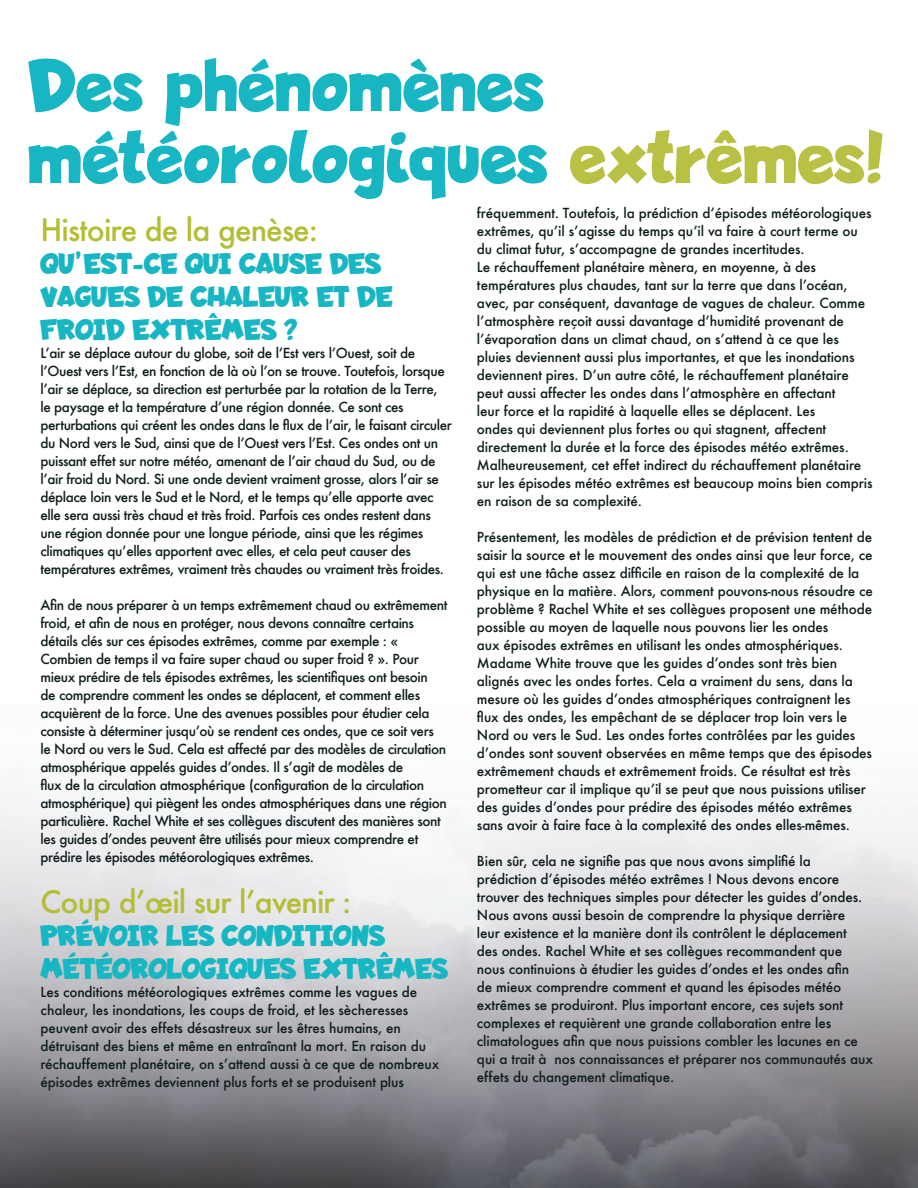
<style>
.page{position:relative;width:918px;height:1188px;background:#fff}
.page>*{position:absolute;margin:0;border:0;box-sizing:border-box;transform-origin:0 0}
.t1{font:700 75px/72px "Lapsus Pro";letter-spacing:.03em;color:#18b6c2}
.t2{font:700 30px/33px "Lapsus Pro";letter-spacing:.01em;color:#18b6c2}
.t3{font:700 30px/33px "Lapsus Pro";letter-spacing:.01em;color:#16b7c3}
.t4{font:500 30px "Futura";letter-spacing:-.03em;color:#b3bd35}
.t5{font:500 13.5px/18px "Futura";letter-spacing:-.01em;color:#0f1d1d}
.t6{font:500 13.5px/18px "Futura";letter-spacing:-.03em;color:#0f1d1d}
.s1{color:#b8c143}
</style>
<div class="page">
<img style="left:0;top:799px;width:51px;height:389px">
<img style="left:51px;top:799px;width:867px;height:389px">
<h1 class="t1" style="left:29px;top:49px;width:856px">Des phénomènes météorologiques <span class="s1">extrêmes!</span></h1>
<h2 class="t4" style="left:40px;top:209px;width:279px">Histoire de la genèse:</h2>
<h2 class="t2" style="left:40px;top:247px;width:353px">QU’EST-CE QUI CAUSE DES<br>VAGUES DE CHALEUR ET DE<br>FROID EXTRÊMES ?</h2>
<p class="t6" style="left:40px;top:344px;width:413px">Lʼair se déplace autour du globe, soit de lʼEst vers lʼOuest, soit de lʼOuest vers lʼEst, en fonction de là où lʼon se trouve. Toutefois, lorsque lʼair se déplace, sa direction est perturbée par la rotation de la Terre,<br>le paysage et la température dʼune région donnée. Ce sont ces perturbations qui créent les ondes dans le flux de lʼair, le faisant circuler du Nord vers le Sud, ainsi que de lʼOuest vers lʼEst. Ces ondes ont un puissant effet sur notre météo, amenant de lʼair chaud du Sud, ou de lʼair froid du Nord. Si une onde devient vraiment grosse, alors lʼair se déplace loin vers le Sud et le Nord, et le temps quʼelle apporte avec elle sera aussi très chaud et très froid. Parfois ces ondes restent dans une région donnée pour une longue période, ainsi que les régimes climatiques quʼelles apportent avec elles, et cela peut causer des températures extrêmes, vraiment très chaudes ou vraiment très froides.</p>
<p class="t6" style="left:40px;top:596px;width:409px">Afin de nous préparer à un temps extrêmement chaud ou extrêmement froid, et afin de nous en protéger, nous devons connaître certains détails clés sur ces épisodes extrêmes, comme par exemple : « Combien de temps il va faire super chaud ou super froid ? ». Pour mieux prédire de tels épisodes extrêmes, les scientifiques ont besoin<br>de comprendre comment les ondes se déplacent, et comment elles acquièrent de la force. Une des avenues possibles pour étudier cela consiste à déterminer jusquʼoù se rendent ces ondes, que ce soit vers le Nord ou vers le Sud. Cela est affecté par des modèles de circulation atmosphérique appelés guides dʼondes. Il sʼagit de modèles de<br>flux de la circulation atmosphérique (configuration de la circulation atmosphérique) qui piègent les ondes atmosphériques dans une région particulière. Rachel White et ses collègues discutent des manières sont les guides dʼondes peuvent être utilisés pour mieux comprendre et prédire les épisodes météorologiques extrêmes.</p>
<h2 class="t4" style="left:40px;top:881px;width:313px">Coup dʼœil sur lʼavenir :</h2>
<h2 class="t3" style="left:40px;top:919px;width:408px">PRÉVOIR LES CONDITIONS<br>MÉTÉOROLOGIQUES EXTRÊMES</h2>
<p class="t5" style="left:40px;top:983px;width:400px">Les conditions météorologiques extrêmes comme les vagues de chaleur, les inondations, les coups de froid, et les sècheresses peuvent avoir des effets désastreux sur les êtres humains, en détruisant des biens et même en entraînant la mort. En raison du réchauffement planétaire, on sʼattend aussi à ce que de nombreux épisodes extrêmes deviennent plus forts et se produisent plus</p>
<p class="t5" style="left:477px;top:204px;width:397px">fréquemment. Toutefois, la prédiction dʼépisodes météorologiques extrêmes, quʼil sʼagisse du temps quʼil va faire à court terme ou du climat futur, sʼaccompagne de grandes incertitudes.<br>Le réchauffement planétaire mènera, en moyenne, à des températures plus chaudes, tant sur la terre que dans lʼocéan, avec, par conséquent, davantage de vagues de chaleur. Comme lʼatmosphère reçoit aussi davantage dʼhumidité provenant de lʼévaporation dans un climat chaud, on sʼattend à ce que les pluies deviennent aussi plus importantes, et que les inondations deviennent pires. Dʼun autre côté, le réchauffement planétaire peut aussi affecter les ondes dans lʼatmosphère en affectant<br>leur force et la rapidité à laquelle elles se déplacent. Les<br>ondes qui deviennent plus fortes ou qui stagnent, affectent directement la durée et la force des épisodes météo extrêmes.<br>Malheureusement, cet effet indirect du réchauffement planétaire sur les épisodes météo extrêmes est beaucoup moins bien compris en raison de sa complexité.</p>
<p class="t5" style="left:477px;top:528px;width:398px">Présentement, les modèles de prédiction et de prévision tentent de saisir la source et le mouvement des ondes ainsi que leur force, ce qui est une tâche assez difficile en raison de la complexité de la physique en la matière. Alors, comment pouvons-nous résoudre ce problème ? Rachel White et ses collègues proposent une méthode possible au moyen de laquelle nous pouvons lier les ondes<br>aux épisodes extrêmes en utilisant les ondes atmosphériques.<br>Madame White trouve que les guides dʼondes sont très bien alignés avec les ondes fortes. Cela a vraiment du sens, dans la mesure où les guides dʼondes atmosphériques contraignent les flux des ondes, les empêchant de se déplacer trop loin vers le Nord ou vers le Sud. Les ondes fortes contrôlées par les guides dʼondes sont souvent observées en même temps que des épisodes extrêmement chauds et extrêmement froids. Ce résultat est très prometteur car il implique quʼil se peut que nous puissions utiliser des guides dʼondes pour prédire des épisodes météo extrêmes sans avoir à faire face à la complexité des ondes elles-mêmes.</p>
<p class="t5" style="left:477px;top:852px;width:398px">Bien sûr, cela ne signifie pas que nous avons simplifié la prédiction dʼépisodes météo extrêmes ! Nous devons encore trouver des techniques simples pour détecter les guides dʼondes.<br>Nous avons aussi besoin de comprendre la physique derrière<br>leur existence et la manière dont ils contrôlent le déplacement<br>des ondes. Rachel White et ses collègues recommandent que nous continuions à étudier les guides dʼondes et les ondes afin<br>de mieux comprendre comment et quand les épisodes météo extrêmes se produiront. Plus important encore, ces sujets sont complexes et requièrent une grande collaboration entre les climatologues afin que nous puissions combler les lacunes en ce qui a trait à nos connaissances et préparer nos communautés aux effets du changement climatique.</p>
</div>
